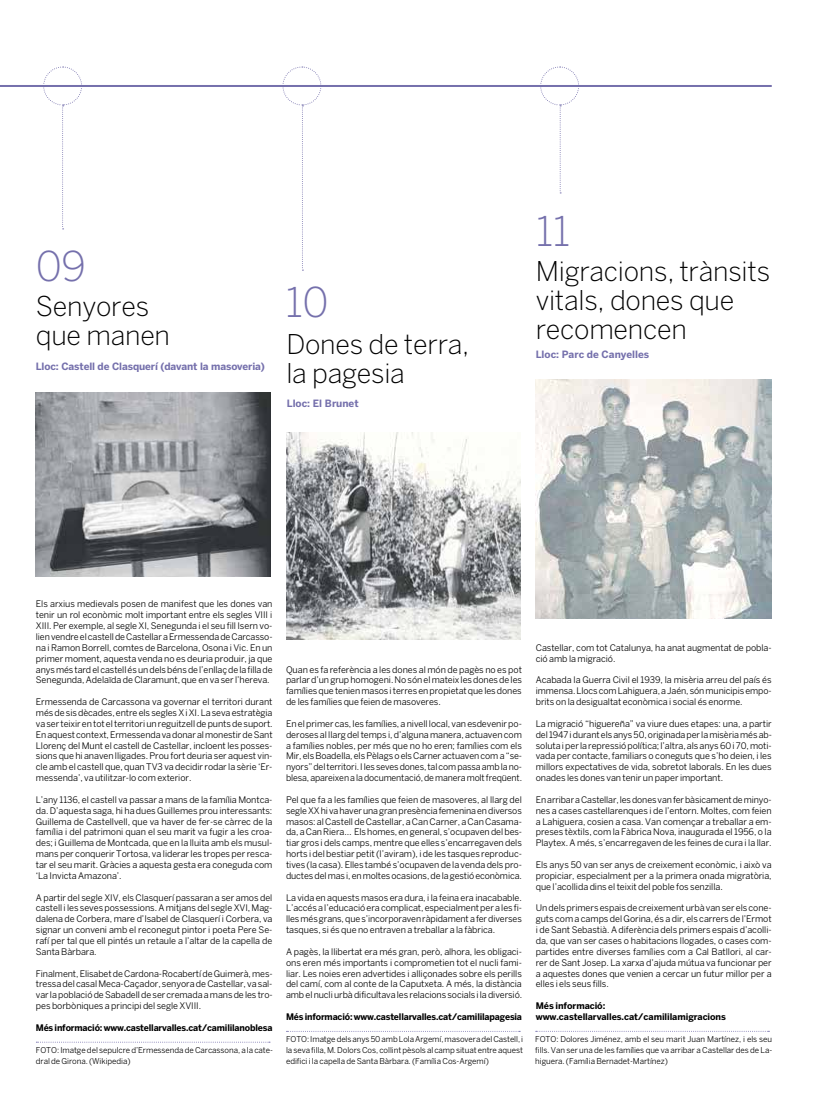
<style>
.page{position:relative;width:820px;height:1106px;background:#fff}
.page>*{position:absolute;margin:0;border:0;box-sizing:border-box;transform-origin:0 0}
.t1{font:300 40.7px "Benton Sans";color:#7570ac}
.t2{font:300 27px/29px "Benton Sans";letter-spacing:-.01em;color:#000}
.t3{font:700 10px "Benton Sans";letter-spacing:-.01em;color:#7570ac}
.t4{font:9px/10.9px "Benton Sans";letter-spacing:-.005em;color:#000;text-align:justify}
.t5{font:700 9px/10.9px "Benton Sans";letter-spacing:-.02em;color:#000}
.t6{font:8px/10.9px "Benton Sans";letter-spacing:-.005em;color:#000;text-align:justify}
</style>
<div class="page">
<img style="left:36px;top:392px;width:234px;height:185px">
<img style="left:286px;top:432px;width:234px;height:208px">
<img style="left:535px;top:379px;width:236px;height:239px">
<hr style="left:0;top:85px;width:771px;height:2px;background:#7570ac">
<svg style="left:43px;top:66px;width:39px;height:163px"></svg>
<svg style="left:282px;top:66px;width:40px;height:205px"></svg>
<svg style="left:540px;top:66px;width:39px;height:127px"></svg>
<svg style="left:36px;top:1041px;width:234px;height:1px"></svg>
<svg style="left:535px;top:1030px;width:234px;height:1px"></svg>
<h1 class="t1" style="left:36px;top:242px;width:52px">09</h1>
<h2 class="t2" style="left:36px;top:291px;width:136px">Senyores que manen</h2>
<p class="t3" style="left:36px;top:360px;width:230px">Lloc: Castell de Clasquerí (davant la masoveria)</p>
<h1 class="t1" style="left:285px;top:278px;width:45px">10</h1>
<h2 class="t2" style="left:286px;top:329px;width:184px">Dones de terra, la pagesia</h2>
<p class="t3" style="left:287px;top:397px;width:73px">Lloc: El Brunet</p>
<h1 class="t1" style="left:535px;top:207px;width:36px">11</h1>
<h2 class="t2" style="left:535px;top:256px;width:236px">Migracions, trànsits vitals, dones que recomencen</h2>
<p class="t3" style="left:535px;top:348px;width:115px">Lloc: Parc de Canyelles</p>
<p class="t4" style="left:36px;top:598px;width:238px">Els arxius medievals posen de manifest que les dones van tenir un rol econòmic molt important entre els segles VIII i XIII. Per exemple, al segle XI, Senegunda i el seu fill Isern vo&shy;lien vendre el castell de Castellar a Ermessenda de Carcasso&shy;na i Ramon Borrell, comtes de Barcelona, Osona i Vic. En un primer moment, aquesta venda no es deuria produir, ja que anys més tard el castell és un dels béns de l’enllaç de la filla de Senegunda, Adelaïda de Claramunt, que en va ser l’hereva.</p>
<p class="t4" style="left:36px;top:696px;width:238px">Ermessenda de Carcassona va governar el territori durant més de sis dècades, entre els segles X i XI. La seva estratègia va ser teixir en tot el territori un reguitzell de punts de suport.<br>En aquest context, Ermessenda va donar al monestir de Sant Llorenç del Munt el castell de Castellar, incloent les posses&shy;sions que hi anaven lligades. Prou fort deuria ser aquest vin&shy;cle amb el castell que, quan TV3 va decidir rodar la sèrie ‘Er&shy;messenda’, va utilitzar-lo com exterior.</p>
<p class="t4" style="left:36px;top:794px;width:238px">L’any 1136, el castell va passar a mans de la família Montca&shy;da. D’aquesta saga, hi ha dues Guillemes prou interessants:<br>Guillema de Castellvell, que va haver de fer-se càrrec de la família i del patrimoni quan el seu marit va fugir a les croa&shy;des; i Guillema de Montcada, que en la lluita amb els musul&shy;mans per conquerir Tortosa, va liderar les tropes per resca&shy;tar el seu marit. Gràcies a aquesta gesta era coneguda com ‘La Invicta Amazona’.</p>
<p class="t4" style="left:36px;top:891px;width:238px">A partir del segle XIV, els Clasquerí passaran a ser amos del castell i les seves possessions. A mitjans del segle XVI, Mag&shy;dalena de Corbera, mare d’Isabel de Clasquerí i Corbera, va signar un conveni amb el reconegut pintor i poeta Pere Se&shy;rafí per tal que ell pintés un retaule a l’altar de la capella de Santa Bàrbara.</p>
<p class="t4" style="left:36px;top:967px;width:238px">Finalment, Elisabet de Cardona-Rocabertí de Guimerà, mes&shy;tressa del casal Meca-Caçador, senyora de Castellar, va sal&shy;var la població de Sabadell de ser cremada a mans de les tro&shy;pes borbòniques a principi del segle XVIII.</p>
<p class="t5" style="left:36px;top:1022px;width:238px">Més informació: www.castellarvalles.cat/camililanoblesa</p>
<p class="t4" style="left:286px;top:663px;width:237px">Quan es fa referència a les dones al món de pagès no es pot parlar d’un grup homogeni. No són el mateix les dones de les famílies que tenien masos i terres en propietat que les dones de les famílies que feien de masoveres.</p>
<p class="t4" style="left:286px;top:718px;width:237px">En el primer cas, les famílies, a nivell local, van esdevenir po&shy;deroses al llarg del temps i, d’alguna manera, actuaven com a famílies nobles, per més que no ho eren; famílies com els Mir, els Boadella, els Pèlags o els Carner actuaven com a “se&shy;nyors” del territori. I les seves dones, tal com passa amb la no&shy;blesa, apareixen a la documentació, de manera molt freqüent.</p>
<p class="t4" style="left:286px;top:794px;width:237px">Pel que fa a les famílies que feien de masoveres, al llarg del segle XX hi va haver una gran presència femenina en diversos masos: al Castell de Castellar, a Can Carner, a Can Casama&shy;da, a Can Riera… Els homes, en general, s’ocupaven del bes&shy;tiar gros i dels camps, mentre que elles s’encarregaven dels horts i del bestiar petit (l’aviram), i de les tasques reproduc&shy;tives (la casa). Elles també s’ocupaven de la venda dels pro&shy;ductes del mas i, en moltes ocasions, de la gestió econòmica.</p>
<p class="t4" style="left:286px;top:891px;width:237px">La vida en aquests masos era dura, i la feina era inacabable.<br>L’accés a l’educació era complicat, especialment per a les fi&shy;lles més grans, que s’incorporaven ràpidament a fer diverses tasques, si és que no entraven a treballar a la fàbrica.</p>
<p class="t4" style="left:286px;top:946px;width:237px">A pagès, la llibertat era més gran, però, alhora, les obligaci&shy;ons eren més importants i comprometien tot el nucli fami&shy;liar. Les noies eren advertides i alliçonades sobre els perills del camí, com al conte de la Caputxeta. A més, la distància amb el nucli urbà dificultava les relacions socials i la diversió.</p>
<p class="t5" style="left:286px;top:1011px;width:237px">Més informació: www.castellarvalles.cat/camililapagesia</p>
<p class="t4" style="left:535px;top:642px;width:237px">Castellar, com tot Catalunya, ha anat augmentat de pobla&shy;ció amb la migració.</p>
<p class="t4" style="left:535px;top:674px;width:237px">Acabada la Guerra Civil el 1939, la misèria arreu del país és immensa. Llocs com Lahiguera, a Jaén, són municipis empo&shy;brits on la desigualtat econòmica i social és enorme.</p>
<p class="t4" style="left:535px;top:718px;width:237px">La migració “higuereña” va viure dues etapes: una, a partir del 1947 i durant els anys 50, originada per la misèria més ab&shy;soluta i per la repressió política; l’altra, als anys 60 i 70, moti&shy;vada per contacte, familiars o coneguts que s’ho deien, i les millors expectatives de vida, sobretot laborals. En les dues onades les dones van tenir un paper important.</p>
<p class="t4" style="left:535px;top:794px;width:237px">En arribar a Castellar, les dones van fer bàsicament de minyo&shy;nes a cases castellarenques i de l’entorn. Moltes, com feien a Lahiguera, cosien a casa. Van començar a treballar a em&shy;preses tèxtils, com la Fàbrica Nova, inaugurada el 1956, o la Playtex. A més, s’encarregaven de les feines de cura i la llar.</p>
<p class="t4" style="left:535px;top:859px;width:237px">Els anys 50 van ser anys de creixement econòmic, i això va propiciar, especialment per a la primera onada migratòria, que l’acollida dins el teixit del poble fos senzilla.</p>
<p class="t4" style="left:535px;top:902px;width:237px">Un dels primers espais de creixement urbà van ser els cone&shy;guts com a camps del Gorina, és a dir, els carrers de l’Ermot i de Sant Sebastià. A diferència dels primers espais d’acolli&shy;da, que van ser cases o habitacions llogades, o cases com&shy;partides entre diverses famílies com a Cal Batllori, al car&shy;rer de Sant Josep. La xarxa d’ajuda mútua va funcionar per a aquestes dones que venien a cercar un futur millor per a elles i els seus fills.</p>
<p class="t5" style="left:535px;top:1000px;width:191px">Més informació: www.castellarvalles.cat/camililamigracions</p>
<p class="t6" style="left:36px;top:1044px;width:238px">FOTO: Imatge del sepulcre d’Ermessenda de Carcassona, a la cate&shy;dral de Girona. (Wikipedia)</p>
<p class="t6" style="left:286px;top:1033px;width:238px">FOTO: Imatge dels anys 50 amb Lola Argemí, masovera del Castell, i la seva filla, M. Dolors Cos, collint pèsols al camp situat entre aquest edifici i la capella de Santa Bàrbara. (Família Cos-Argemí)</p>
<p class="t6" style="left:535px;top:1033px;width:238px">FOTO: Dolores Jiménez, amb el seu marit Juan Martínez, i els seu fills. Van ser una de les famílies que va arribar a Castellar des de La&shy;higuera. (Família Bernadet-Martínez)</p>
</div>
